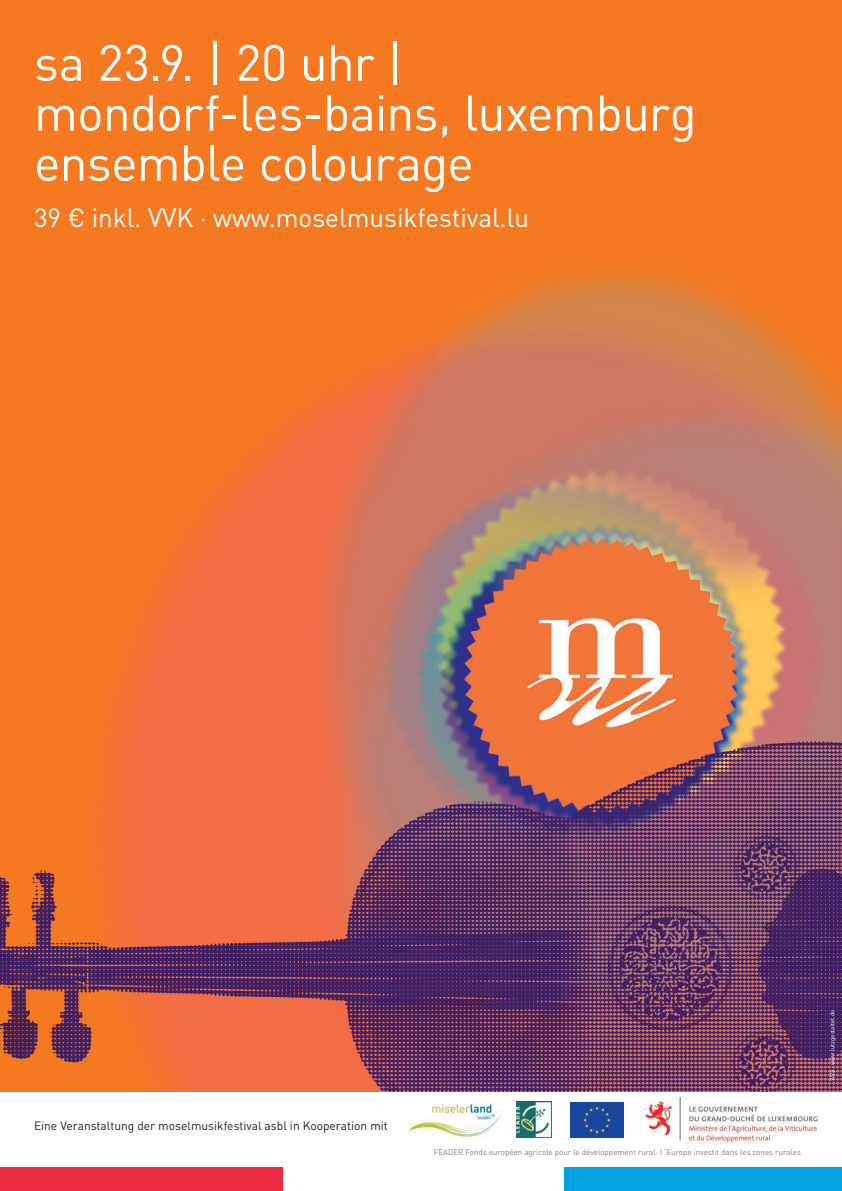
<style>
.page{position:relative;width:842px;height:1191px;background:#f47921}
.page>*{position:absolute;margin:0;border:0;box-sizing:border-box;transform-origin:0 0}
.t1{font:50px/50px "DINOT";letter-spacing:-.02em;color:#fff}
.t2{font:26px "DINOT";color:#fff}
.t3{font:12px "DINOT";color:#231f20}
.t4{font:8px "DINOT";color:#808285}
.t5{font:6px "DINOT";color:#fff}
</style>
<div class="page">
<img style="left:157px;top:274px;width:685px;height:313px">
<img style="left:0;top:587px;width:842px;height:504px">
<div style="left:0;top:1091px;width:842px;height:85px;background:#fff"></div>
<div style="left:0;top:1167px;width:283px;height:24px;background:#ed2c41"></div>
<div style="left:563px;top:1167px;width:279px;height:24px;background:#00a2df"></div>
<div style="left:283px;top:1167px;width:280px;height:24px;background:#fff"></div>
<img style="left:570px;top:1102px;width:54px;height:35px">
<img style="left:644px;top:1097px;width:175px;height:47px">
<img style="left:516px;top:1102px;width:35px;height:35px">
<img style="left:409px;top:1103px;width:92px;height:35px">
<h1 class="t1" style="left:34px;top:37px;width:664px">sa 23.9. | 20 uhr | mondorf-les-bains, luxemburg ensemble colourage</h1>
<h2 class="t2" style="left:34px;top:201px;width:496px">39 € inkl. VVK · www.moselmusikfestival.lu</h2>
<h3 class="t3" style="left:34px;top:1118px;width:355px">Eine Veranstaltung der moselmusikfestival asbl in Kooperation mit</h3>
<p class="t4" style="left:434px;top:1147px;width:369px">FEADER Fonds européen agricole pour le développement rural: l´Europe investit dans les zones rurales</p>
<p class="t5" style="left:829px;top:1081px;width:73px;rotate:-90deg">7/23 · www.lutzgestaltet.de</p>
</div>
